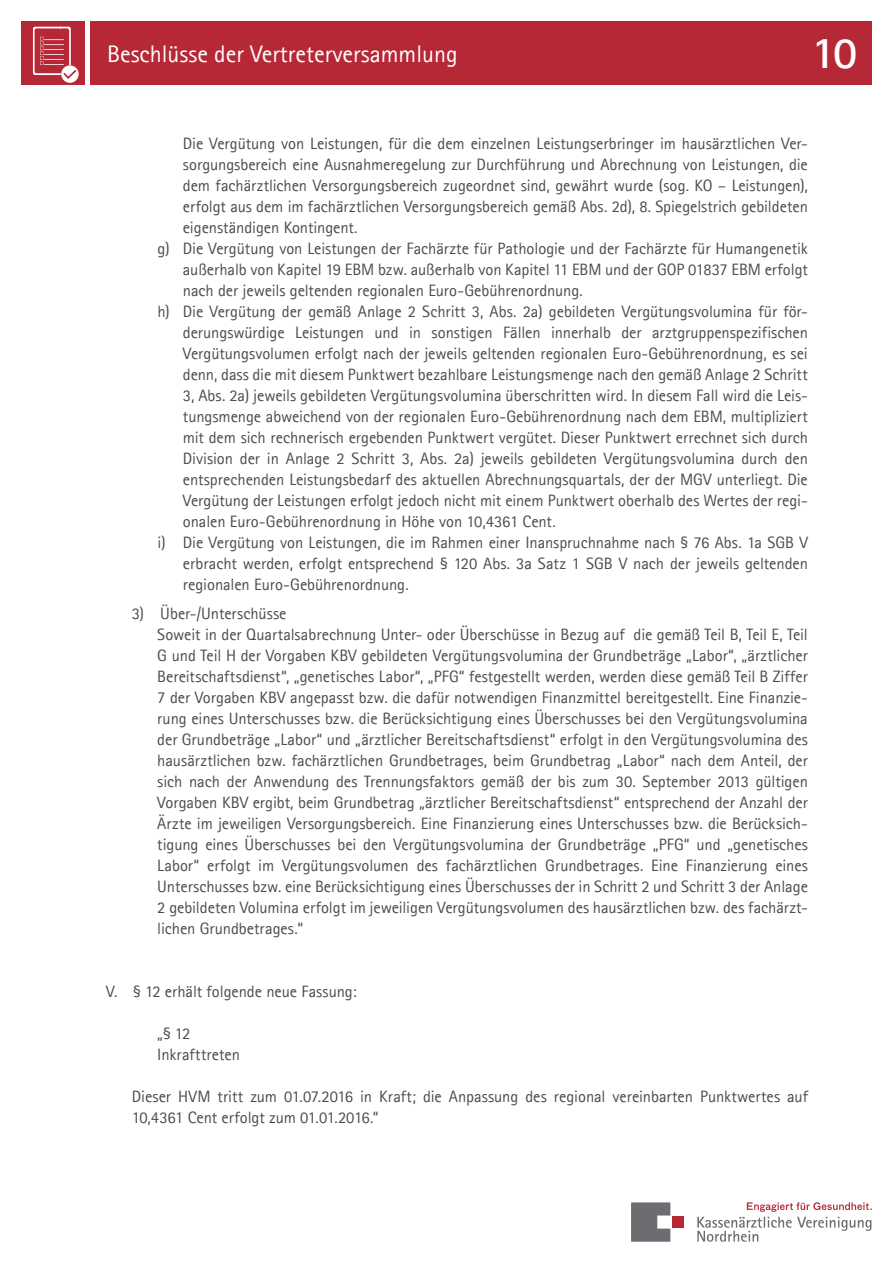
<style>
.page{position:relative;width:893px;height:1263px;background:#fff}
.page>*{position:absolute;margin:0;border:0;box-sizing:border-box;transform-origin:0 0}
.t1{font:700 45px "Agfa Rotis Sans Serif";color:#fff}
.t2{font:24px "Agfa Rotis Sans Serif";color:#fff}
.t3{font:16.5px/21px "Agfa Rotis Sans Serif";letter-spacing:-.005em;color:#4b4c4d;text-align:justify}
</style>
<div class="page">
<svg style="left:631px;top:1202px;width:39px;height:40px;background:#7e7f82"></svg>
<div style="left:672px;top:1216px;width:11px;height:12px;background:#b72837"></div>
<svg style="left:697px;top:1202px;width:175px;height:40px"></svg>
<div style="left:90px;top:21px;width:782px;height:64px;background:#b72837"></div>
<div style="left:21px;top:21px;width:64px;height:64px;background:#b72837"></div>
<svg style="left:33px;top:27px;width:46px;height:56px"></svg>
<h2 class="t2" style="left:107px;top:40px;width:352px">Beschlüsse der Vertreterversammlung</h2>
<h1 class="t1" style="left:811px;top:25px;width:47px">10</h1>
<p class="t3" style="left:183px;top:133px;width:627px">Die Vergütung von Leistungen, für die dem einzelnen Leistungserbringer im hausärztlichen Ver&shy;sorgungsbereich eine Ausnahmeregelung zur Durchführung und Abrechnung von Leistungen, die dem fachärztlichen Versorgungsbereich zugeordnet sind, gewährt wurde (sog. KO – Leistungen), erfolgt aus dem im fachärztlichen Versorgungsbereich gemäß Abs. 2d), 8. Spiegelstrich gebildeten eigenständigen Kontingent.</p>
<p class="t3" style="left:183px;top:238px;width:627px;text-indent:-26px">g) Die Vergütung von Leistungen der Fachärzte für Pathologie und der Fachärzte für Humangenetik außerhalb von Kapitel 19 EBM bzw. außerhalb von Kapitel 11 EBM und der GOP 01837 EBM erfolgt nach der jeweils geltenden regionalen Euro-Gebührenordnung.</p>
<p class="t3" style="left:183px;top:301px;width:627px;text-indent:-26px">h) Die Vergütung der gemäß Anlage 2 Schritt 3, Abs. 2a) gebildeten Vergütungsvolumina für för&shy;derungswürdige Leistungen und in sonstigen Fällen innerhalb der arztgruppenspezifischen Vergütungsvolumen erfolgt nach der jeweils geltenden regionalen Euro-Gebührenordnung, es sei denn, dass die mit diesem Punktwert bezahlbare Leistungsmenge nach den gemäß Anlage 2 Schritt 3, Abs. 2a) jeweils gebildeten Vergütungsvolumina überschritten wird. In diesem Fall wird die Leis&shy;tungsmenge abweichend von der regionalen Euro-Gebührenordnung nach dem EBM, multipliziert mit dem sich rechnerisch ergebenden Punktwert vergütet. Dieser Punktwert errechnet sich durch Division der in Anlage 2 Schritt 3, Abs. 2a) jeweils gebildeten Vergütungsvolumina durch den entsprechenden Leistungsbedarf des aktuellen Abrechnungsquartals, der der MGV unterliegt. Die Vergütung der Leistungen erfolgt jedoch nicht mit einem Punktwert oberhalb des Wertes der regi&shy;onalen Euro-Gebührenordnung in Höhe von 10,4361 Cent.</p>
<p class="t3" style="left:183px;top:532px;width:627px;text-indent:-26px">i) Die Vergütung von Leistungen, die im Rahmen einer Inanspruchnahme nach § 76 Abs. 1a SGB V erbracht werden, erfolgt entsprechend § 120 Abs. 3a Satz 1 SGB V nach der jeweils geltenden regionalen Euro-Gebührenordnung.</p>
<p class="t3" style="left:132px;top:603px;width:156px">3) Über-/Unterschüsse</p>
<p class="t3" style="left:157px;top:624px;width:652px">Soweit in der Quartalsabrechnung Unter- oder Überschüsse in Bezug auf die gemäß Teil B, Teil E, Teil G und Teil H der Vorgaben KBV gebildeten Vergütungsvolumina der Grundbeträge „Labor“, „ärztlicher Bereitschaftsdienst“, „genetisches Labor“, „PFG“ festgestellt werden, werden diese gemäß Teil B Ziffer 7 der Vorgaben KBV angepasst bzw. die dafür notwendigen Finanzmittel bereitgestellt. Eine Finanzie&shy;rung eines Unterschusses bzw. die Berücksichtigung eines Überschusses bei den Vergütungsvolumina der Grundbeträge „Labor“ und „ärztlicher Bereitschaftsdienst“ erfolgt in den Vergütungsvolumina des hausärztlichen bzw. fachärztlichen Grundbetrages, beim Grundbetrag „Labor“ nach dem Anteil, der sich nach der Anwendung des Trennungsfaktors gemäß der bis zum 30. September 2013 gültigen Vorgaben KBV ergibt, beim Grundbetrag „ärztlicher Bereitschaftsdienst“ entsprechend der Anzahl der Ärzte im jeweiligen Versorgungsbereich. Eine Finanzierung eines Unterschusses bzw. die Berücksich&shy;tigung eines Überschusses bei den Vergütungsvolumina der Grundbeträge „PFG“ und „genetisches Labor“ erfolgt im Vergütungsvolumen des fachärztlichen Grundbetrages. Eine Finanzierung eines Unterschusses bzw. eine Berücksichtigung eines Überschusses der in Schritt 2 und Schritt 3 der Anlage 2 gebildeten Volumina erfolgt im jeweiligen Vergütungsvolumen des hausärztlichen bzw. des fachärzt&shy;lichen Grundbetrages.“</p>
<p class="t3" style="left:106px;top:981px;width:252px">V. § 12 erhält folgende neue Fassung:</p>
<p class="t3" style="left:157px;top:1023px;width:35px">„§ 12</p>
<p class="t3" style="left:157px;top:1044px;width:84px">Inkrafttreten</p>
<p class="t3" style="left:132px;top:1086px;width:678px">Dieser HVM tritt zum 01.07.2016 in Kraft; die Anpassung des regional vereinbarten Punktwertes auf<br>10,4361 Cent erfolgt zum 01.01.2016.“</p>
</div>
